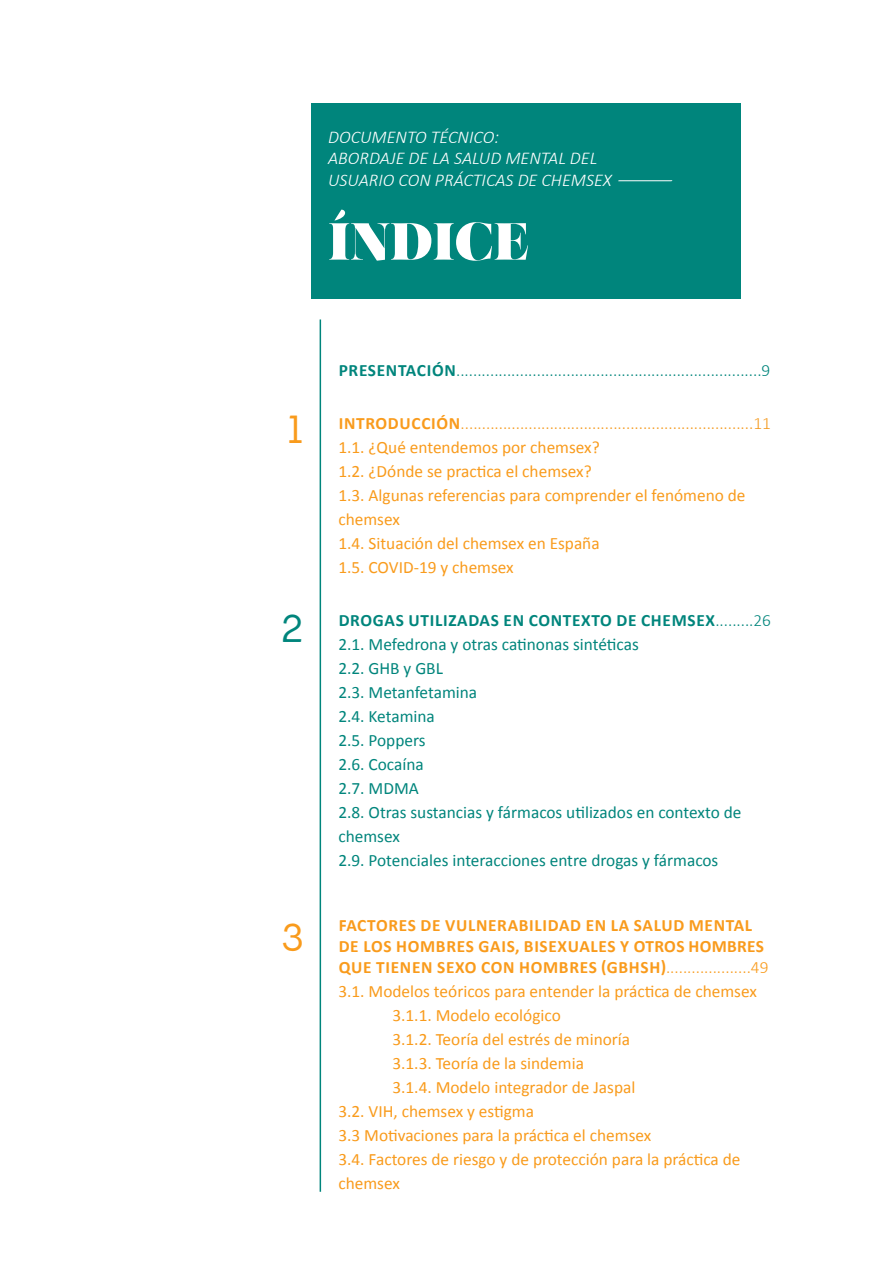
<style>
.page{position:relative;width:893px;height:1263px;background:#fff}
.page>*{position:absolute;margin:0;border:0;box-sizing:border-box;transform-origin:0 0}
.t1{font:52.2px "Salome";color:#fff}
.t2{font:38.4px "Charlevoix Pro";color:#f99b1c}
.t3{font:38.4px "Charlevoix Pro";color:#00857c}
.t4{font:italic 300 18px/21.6px "Calibri";color:#fff}
.t5{font:17.25px/24px "Calibri";color:#f99b1c}
.t6{font:17.25px/24px "Calibri";color:#00857c}
.t7{font:700 17.25px/20.9px "Calibri";letter-spacing:.04em;color:#f99b1c}
.t8{font:300 17.25px/24px "Calibri";color:#f49a1f}
.t9{font:300 17.25px "Calibri";color:#00857c}
.t10{font:700 17.25px "Calibri";letter-spacing:.04em;color:#00857c}
.s1{font-weight:700}
.s2{font-weight:700;color:#f99b1c}
.s3{font-weight:400;color:#f99b1c}
.s4{font-weight:300}
</style>
<div class="page">
<div style="left:311px;top:104px;width:429px;height:195px;background:#00857c"></div>
<hr style="left:320px;top:319px;width:1px;height:873px;background:#00857c">
<p class="t4" style="left:328px;top:126px;width:173px">DOCUMENTO TÉCNICO:</p>
<p class="t4" style="left:328px;top:147px;width:350px">ABORDAJE DE LA SALUD MENTAL DEL<br>USUARIO CON PRÁCTICAS DE CHEMSEX―</p>
<p class="t1" style="left:328px;top:207px;width:202px">ÍNDICE</p>
<p class="t2" style="left:286px;top:405px;width:19px">1</p>
<p class="t3" style="left:280px;top:604px;width:26px">2</p>
<p class="t2" style="left:280px;top:913px;width:26px">3</p>
<p class="t9" style="left:339px;top:359px;width:433px"><span class="s1">PRESENTACIÓN</span>........................................................................9</p>
<p class="t8" style="left:338px;top:411px;width:434px"><span class="s2">INTRODUCCIÓN</span>.....................................................................11<br><span class="s3">1.1. ¿Qué entendemos por chemsex?</span></p>
<p class="t5" style="left:338px;top:459px;width:255px">1.2. ¿Dónde se practica el chemsex?</p>
<p class="t5" style="left:338px;top:483px;width:409px">1.3. Algunas referencias para comprender el fenómeno de chemsex</p>
<p class="t5" style="left:338px;top:531px;width:263px">1.4. Situación del chemsex en España</p>
<p class="t5" style="left:338px;top:555px;width:177px">1.5. COVID-19 y chemsex</p>
<p class="t10" style="left:339px;top:608px;width:434px">DROGAS UTILIZADAS EN CONTEXTO DE CHEMSEX<span class="s4">.........26</span></p>
<p class="t6" style="left:338px;top:632px;width:302px">2.1. Mefedrona y otras catinonas sintéticas</p>
<p class="t6" style="left:338px;top:656px;width:106px">2.2. GHB y GBL</p>
<p class="t6" style="left:338px;top:680px;width:140px">2.3. Metanfetamina</p>
<p class="t6" style="left:338px;top:704px;width:98px">2.4. Ketamina</p>
<p class="t6" style="left:338px;top:728px;width:89px">2.5. Poppers</p>
<p class="t6" style="left:338px;top:752px;width:87px">2.6. Cocaína</p>
<p class="t6" style="left:338px;top:776px;width:82px">2.7. MDMA</p>
<p class="t6" style="left:338px;top:800px;width:405px">2.8. Otras sustancias y fármacos utilizados en contexto de chemsex</p>
<p class="t6" style="left:338px;top:848px;width:382px">2.9. Potenciales interacciones entre drogas y fármacos</p>
<p class="t7" style="left:339px;top:914px;width:431px">FACTORES DE VULNERABILIDAD EN LA SALUD MENTAL<br>DE LOS HOMBRES GAIS, BISEXUALES Y OTROS HOMBRES<br>QUE TIENEN SEXO CON HOMBRES (GBHSH)<span class="s4">....................49</span></p>
<p class="t5" style="left:338px;top:978px;width:420px">3.1. Modelos teóricos para entender la práctica de chemsex</p>
<p class="t5" style="left:392px;top:1002px;width:170px">3.1.1. Modelo ecológico</p>
<p class="t5" style="left:392px;top:1026px;width:239px">3.1.2. Teoría del estrés de minoría</p>
<p class="t5" style="left:392px;top:1050px;width:193px">3.1.3. Teoría de la sindemia</p>
<p class="t5" style="left:392px;top:1074px;width:244px">3.1.4. Modelo integrador de Jaspal</p>
<p class="t5" style="left:338px;top:1098px;width:197px">3.2. VIH, chemsex y estigma</p>
<p class="t5" style="left:338px;top:1122px;width:314px">3.3 Motivaciones para la práctica el chemsex</p>
<p class="t5" style="left:338px;top:1146px;width:404px">3.4. Factores de riesgo y de protección para la práctica de chemsex</p>
</div>
